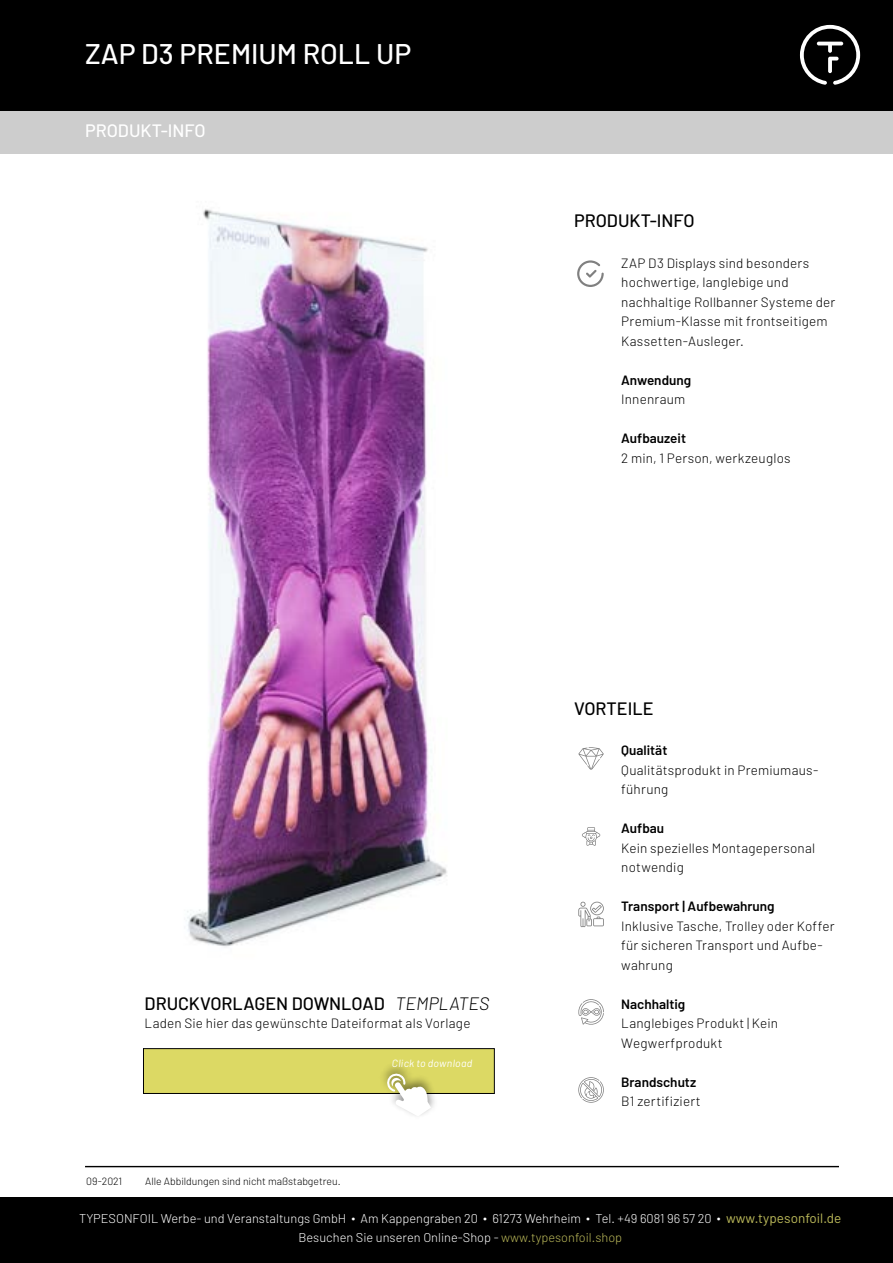
<style>
.page{position:relative;width:893px;height:1263px;background:#fff}
.page>*{position:absolute;margin:0;border:0;box-sizing:border-box;transform-origin:0 0}
.t1{font:500 28.5px "Barlow";color:#fff}
.t2{font:500 18px "Barlow";color:#000}
.t3{font:500 18px "Barlow";color:#fff}
.Fließtext{font:300 13.5px/19.5px "Barlow";letter-spacing:.015em;color:#000}
.Fließtext-2{font:600 13.5px "Barlow";color:#000}
.t4{font:300 12.75px/19.5px "Barlow";color:#fff;text-align:center}
.t5{font:300 10.5px "Barlow";color:#000}
.t6{font:italic 10.5px "Barlow";letter-spacing:.025em;color:#fff}
.s1{font-weight:300;font-style:italic}
.s2{font-weight:400;font-size:13.5px;color:#bcba5a}
.s3{color:#bcba5a}
</style>
<div class="page">
<div style="left:0;top:25px;width:893px;height:128px;background:#cdcdcd"></div>
<div style="left:0;top:0;width:893px;height:111px;background:#000"></div>
<div style="left:0;top:1198px;width:893px;height:65px;background:#000"></div>
<svg style="left:800px;top:25px;width:60px;height:60px"></svg>
<hr style="left:85px;top:1166px;width:754px;height:1px;background:#000">
<svg style="left:143px;top:1048px;width:352px;height:68px"></svg>
<svg style="left:577px;top:260px;width:27px;height:27px"></svg>
<img style="left:187px;top:209px;width:260px;height:738px">
<svg style="left:578px;top:747px;width:26px;height:23px"></svg>
<svg style="left:582px;top:827px;width:18px;height:19px"></svg>
<svg style="left:578px;top:902px;width:26px;height:25px"></svg>
<svg style="left:578px;top:999px;width:26px;height:26px"></svg>
<svg style="left:578px;top:1077px;width:26px;height:26px"></svg>
<p class="t1" style="left:85px;top:36px;width:328px">ZAP D3 PREMIUM ROLL UP</p>
<h2 class="t3" style="left:85px;top:119px;width:122px">PRODUKT-INFO</h2>
<h2 class="t2" style="left:574px;top:209px;width:122px">PRODUKT-INFO</h2>
<p class="Fließtext" style="left:621px;top:253px;width:216px">ZAP D3 Displays sind besonders hochwertige, langlebige und nachhaltige Rollbanner Systeme der<br>Premium-Klasse mit frontseitigem<br>Kassetten-Ausleger.</p>
<p class="Fließtext-2" style="left:621px;top:371px;width:71px">Anwendung</p>
<p class="Fließtext" style="left:621px;top:389px;width:66px">Innenraum</p>
<p class="Fließtext-2" style="left:621px;top:430px;width:66px">Aufbauzeit</p>
<p class="Fließtext" style="left:621px;top:448px;width:171px">2 min, 1 Person, werkzeuglos</p>
<h2 class="t2" style="left:145px;top:993px;width:346px">DRUCKVORLAGEN DOWNLOAD <span class="s1">TEMPLATES</span></h2>
<p class="Fließtext" style="left:145px;top:1013px;width:327px">Laden Sie hier das gewünschte Dateiformat als Vorlage</p>
<p class="t6" style="left:392px;top:1057px;width:82px">Click to download</p>
<h2 class="t2" style="left:574px;top:697px;width:81px">VORTEILE</h2>
<p class="Fließtext-2" style="left:621px;top:742px;width:48px">Qualität</p>
<p class="Fließtext" style="left:621px;top:760px;width:199px">Qualitätsprodukt in Premiumaus&shy;führung</p>
<p class="Fließtext-2" style="left:621px;top:820px;width:44px">Aufbau</p>
<p class="Fließtext" style="left:621px;top:838px;width:196px">Kein spezielles Montagepersonal notwendig</p>
<p class="Fließtext-2" style="left:621px;top:898px;width:155px">Transport | Aufbewahrung</p>
<p class="Fließtext" style="left:621px;top:916px;width:215px">Inklusive Tasche, Trolley oder Koffer für sicheren Transport und Aufbe&shy;wahrung</p>
<p class="Fließtext-2" style="left:621px;top:995px;width:66px">Nachhaltig</p>
<p class="Fließtext" style="left:621px;top:1013px;width:158px">Langlebiges Produkt | Kein<br>Wegwerfprodukt</p>
<p class="Fließtext-2" style="left:621px;top:1073px;width:76px">Brandschutz</p>
<p class="Fließtext" style="left:621px;top:1091px;width:81px">B1 zertifiziert</p>
<p class="t5" style="left:86px;top:1175px;width:37px">09-2021</p>
<p class="t5" style="left:145px;top:1175px;width:197px">Alle Abbildungen sind nicht maßstabgetreu.</p>
<p class="t4" style="left:79px;top:1208px;width:764px">TYPESONFOIL Werbe- und Veranstaltungs GmbH ∙ Am Kappengraben 20 ∙ 61273 Wehrheim ∙ Tel. +49 6081 96 57 20 ∙ <span class="s2">www.typesonfoil.de<br></span>Besuchen Sie unseren Online-Shop - <span class="s3">www.typesonfoil.shop</span></p>
</div>
